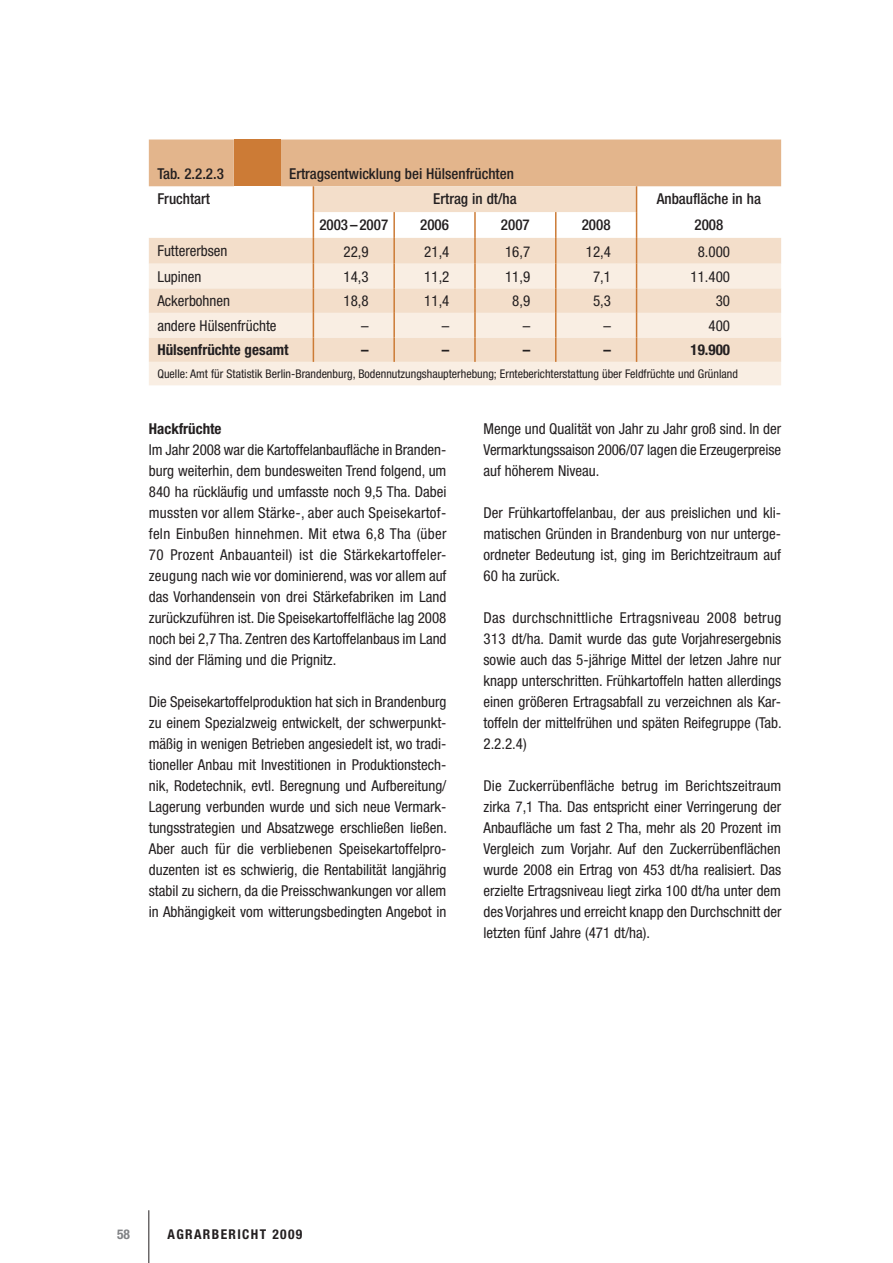
<style>
.page{position:relative;width:893px;height:1263px;background:#fff}
.page>*{position:absolute;margin:0;border:0;box-sizing:border-box;transform-origin:0 0}
.t1{font:condensed 15px/21px "Helvetica Neue";color:#231f20;text-align:justify}
.t2{font:500 condensed 15px "Helvetica Neue";color:#231f20}
.t3{font:700 condensed 15px "Helvetica Neue";color:#231f20}
.t4{font:700 condensed 13.5px "Helvetica Neue";letter-spacing:.1em;color:#231f20}
.t5{font:700 condensed 13.5px "Helvetica Neue";color:#808285}
.t6{font:condensed 12px "Helvetica Neue";color:#231f20}
</style>
<div class="page">
<hr style="left:148px;top:1210px;width:1px;height:53px;background:#231f20">
<div style="left:149px;top:362px;width:632px;height:23px;background:#f9eee3"></div>
<svg style="left:149px;top:140px;width:632px;height:222px"></svg>
<p class="t2" style="left:157px;top:164px;width:68px">Tab. 2.2.2.3</p>
<p class="t2" style="left:289px;top:164px;width:226px">Ertragsentwicklung bei Hülsenfrüchten</p>
<p class="t2" style="left:157px;top:190px;width:54px">Fruchtart</p>
<p class="t2" style="left:433px;top:190px;width:85px">Ertrag in dt/ha</p>
<p class="t2" style="left:657px;top:190px;width:106px">Anbaufläche in ha</p>
<p class="t2" style="left:319px;top:216px;width:70px">2003 –2007</p>
<p class="t2" style="left:420px;top:216px;width:30px">2006</p>
<p class="t2" style="left:501px;top:216px;width:30px">2007</p>
<p class="t2" style="left:582px;top:216px;width:30px">2008</p>
<p class="t2" style="left:694px;top:216px;width:30px">2008</p>
<p class="t1" style="left:157px;top:240px;width:72px">Futtererbsen</p>
<p class="t1" style="left:343px;top:241px;width:27px">22,9</p>
<p class="t1" style="left:424px;top:241px;width:27px">21,4</p>
<p class="t1" style="left:505px;top:241px;width:27px">16,7</p>
<p class="t1" style="left:586px;top:241px;width:27px">12,4</p>
<p class="t1" style="left:698px;top:241px;width:34px">8.000</p>
<p class="t1" style="left:157px;top:266px;width:46px">Lupinen</p>
<p class="t1" style="left:343px;top:266px;width:27px">14,3</p>
<p class="t1" style="left:424px;top:266px;width:27px">11,2</p>
<p class="t1" style="left:505px;top:266px;width:27px">11,9</p>
<p class="t1" style="left:593px;top:266px;width:19px">7,1</p>
<p class="t1" style="left:690px;top:266px;width:41px">11.400</p>
<p class="t1" style="left:157px;top:290px;width:74px">Ackerbohnen</p>
<p class="t1" style="left:343px;top:290px;width:27px">18,8</p>
<p class="t1" style="left:424px;top:290px;width:27px">11,4</p>
<p class="t1" style="left:512px;top:290px;width:20px">8,9</p>
<p class="t1" style="left:593px;top:290px;width:19px">5,3</p>
<p class="t1" style="left:716px;top:290px;width:16px">30</p>
<p class="t1" style="left:157px;top:315px;width:121px">andere Hülsenfrüchte</p>
<p class="t1" style="left:361px;top:315px;width:9px">–</p>
<p class="t1" style="left:442px;top:315px;width:9px">–</p>
<p class="t1" style="left:523px;top:315px;width:9px">–</p>
<p class="t1" style="left:604px;top:315px;width:9px">–</p>
<p class="t1" style="left:708px;top:315px;width:23px">400</p>
<p class="t3" style="left:157px;top:341px;width:133px">Hülsenfrüchte gesamt</p>
<p class="t3" style="left:361px;top:341px;width:9px">–</p>
<p class="t3" style="left:442px;top:341px;width:9px">–</p>
<p class="t3" style="left:523px;top:341px;width:9px">–</p>
<p class="t3" style="left:604px;top:341px;width:9px">–</p>
<p class="t3" style="left:690px;top:341px;width:41px">19.900</p>
<p class="t6" style="left:157px;top:366px;width:582px">Quelle: Amt für Statistik Berlin-Brandenburg, Bodennutzungshaupterhebung; Ernteberichterstattung über Feldfrüchte und Grünland</p>
<p class="t3" style="left:149px;top:419px;width:74px">Hackfrüchte</p>
<p class="t1" style="left:149px;top:439px;width:299px">Im Jahr 2008 war die Kartoffelanbaufläche in Branden&shy;burg weiterhin, dem bundesweiten Trend folgend, um 840 ha rückläufig und umfasste noch 9,5 Tha. Dabei mussten vor allem Stärke-, aber auch Speisekartof&shy;feln Einbußen hinnehmen. Mit etwa 6,8 Tha (über 70 Prozent Anbauanteil) ist die Stärkekartoffeler&shy;zeugung nach wie vor dominierend, was vor allem auf das Vorhandensein von drei Stärkefabriken im Land zurückzuführen ist. Die Speisekartoffelfläche lag 2008 noch bei 2,7 Tha. Zentren des Kartoffelanbaus im Land sind der Fläming und die Prignitz.</p>
<p class="t1" style="left:149px;top:691px;width:300px">Die Speisekartoffelproduktion hat sich in Brandenburg zu einem Spezialzweig entwickelt, der schwerpunkt&shy;mäßig in wenigen Betrieben angesiedelt ist, wo tradi&shy;tioneller Anbau mit Investitionen in Produktionstech&shy;nik, Rodetechnik, evtl. Beregnung und Aufbereitung/ Lagerung verbunden wurde und sich neue Vermark&shy;tungsstrategien und Absatzwege erschließen ließen.<br>Aber auch für die verbliebenen Speisekartoffelpro&shy;duzenten ist es schwierig, die Rentabilität langjährig stabil zu sichern, da die Preisschwankungen vor allem in Abhängigkeit vom witterungsbedingten Angebot in</p>
<p class="t1" style="left:483px;top:418px;width:299px">Menge und Qualität von Jahr zu Jahr groß sind. In der Vermarktungssaison 2006/07 lagen die Erzeugerpreise auf höherem Niveau.</p>
<p class="t1" style="left:483px;top:502px;width:299px">Der Frühkartoffelanbau, der aus preislichen und kli&shy;matischen Gründen in Brandenburg von nur unterge&shy;ordneter Bedeutung ist, ging im Berichtzeitraum auf 60 ha zurück.</p>
<p class="t1" style="left:483px;top:607px;width:300px">Das durchschnittliche Ertragsniveau 2008 betrug 313 dt/ha. Damit wurde das gute Vorjahresergebnis sowie auch das 5-jährige Mittel der letzen Jahre nur knapp unterschritten. Frühkartoffeln hatten allerdings einen größeren Ertragsabfall zu verzeichnen als Kar&shy;toffeln der mittelfrühen und späten Reifegruppe (Tab.<br>2.2.2.4)</p>
<p class="t1" style="left:483px;top:775px;width:299px">Die Zuckerrübenfläche betrug im Berichtszeitraum zirka 7,1 Tha. Das entspricht einer Verringerung der Anbaufläche um fast 2 Tha, mehr als 20 Prozent im Vergleich zum Vorjahr. Auf den Zuckerrübenflächen wurde 2008 ein Ertrag von 453 dt/ha realisiert. Das erzielte Ertragsniveau liegt zirka 100 dt/ha unter dem des Vorjahres und erreicht knapp den Durchschnitt der letzten fünf Jahre (471 dt/ha).</p>
<p class="t5" style="left:117px;top:1225px;width:14px">58</p>
<p class="t4" style="left:168px;top:1225px;width:136px">AGRARBERICHT 2009</p>
</div>
